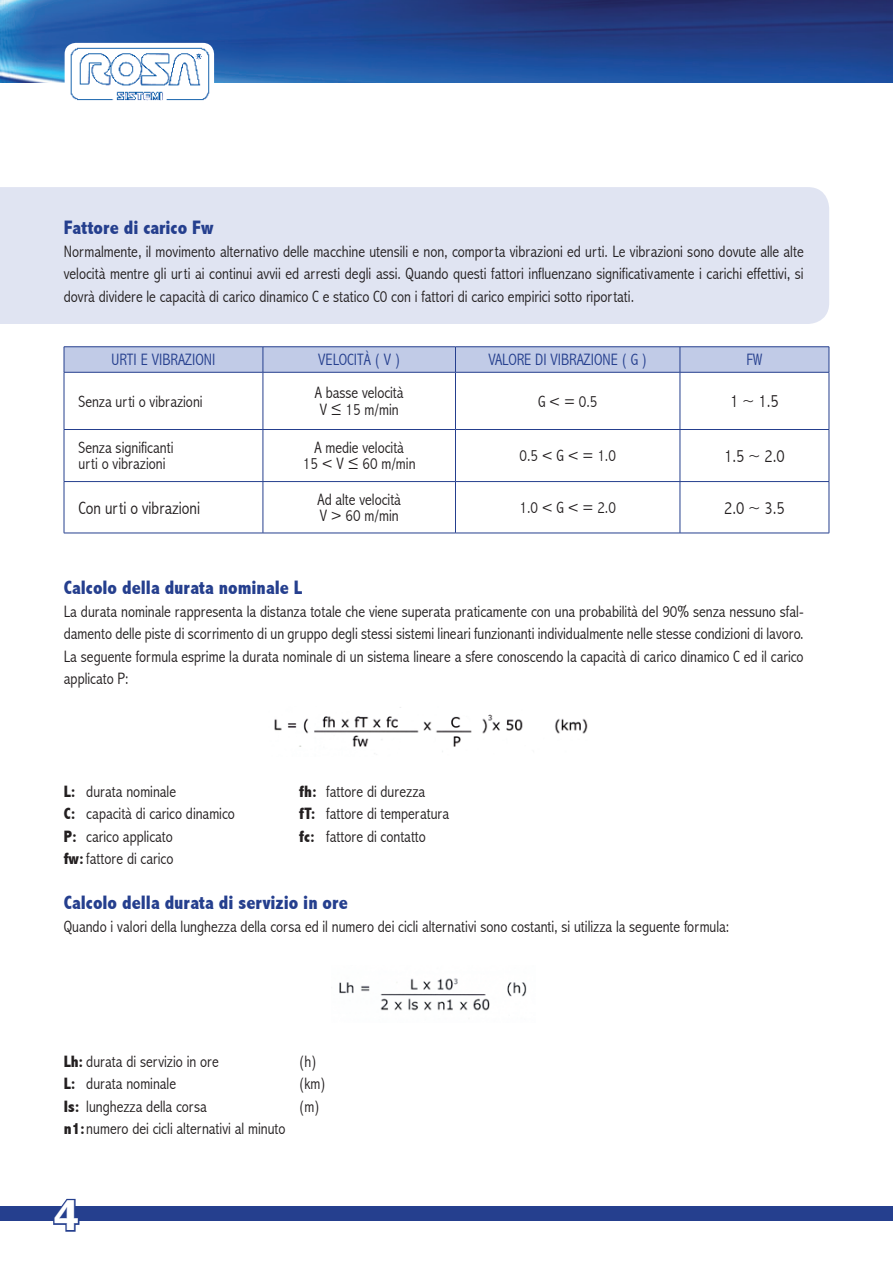
<style>
.page{position:relative;width:893px;height:1263px;background:#fff}
.page>*{position:absolute;margin:0;border:0;box-sizing:border-box;transform-origin:0 0}
.t1{font:700 43.5px "Ad Grotesk SB";color:#fff}
.t2{font:800 condensed 19.5px "Abadi";color:#253f8e}
.t3{font:300 condensed 18px "Abadi";color:#231f20}
.t4{font:300 condensed 16.5px/22.5px "Abadi";color:#231f20}
.t5{font:300 condensed 16.5px "Abadi";color:#253f8e}
.s1{font-weight:800}
</style>
<div class="page">
<div style="left:0;top:1205px;width:893px;height:15px;background:#253f8e"></div>
<svg style="left:52px;top:1198px;width:29px;height:34px"></svg>
<img style="left:0;top:0;width:893px;height:83px">
<div style="left:65px;top:43px;width:149px;height:61px;background:#fff;border-radius:11px"></div>
<img style="left:70px;top:47px;width:140px;height:53px">
<div style="left:0;top:187px;width:829px;height:137px;background:#e0e4f2"></div>
<hr style="left:64px;top:346px;width:199px;height:1px;background:#253f8e">
<hr style="left:263px;top:346px;width:192px;height:1px;background:#253f8e">
<hr style="left:455px;top:346px;width:225px;height:1px;background:#253f8e">
<hr style="left:680px;top:346px;width:149px;height:1px;background:#253f8e">
<svg style="left:64px;top:347px;width:766px;height:25px;background:#bdc7e4"></svg>
<hr style="left:64px;top:372px;width:199px;height:1px;background:#253f8e">
<hr style="left:64px;top:372px;width:1px;height:57px;background:#253f8e">
<hr style="left:263px;top:372px;width:192px;height:1px;background:#253f8e">
<hr style="left:263px;top:372px;width:1px;height:57px;background:#253f8e">
<hr style="left:455px;top:372px;width:225px;height:1px;background:#253f8e">
<hr style="left:455px;top:372px;width:1px;height:57px;background:#253f8e">
<hr style="left:680px;top:372px;width:149px;height:1px;background:#253f8e">
<hr style="left:680px;top:372px;width:1px;height:57px;background:#253f8e">
<hr style="left:829px;top:372px;width:1px;height:57px;background:#253f8e">
<hr style="left:64px;top:429px;width:199px;height:1px;background:#253f8e">
<hr style="left:64px;top:430px;width:1px;height:51px;background:#253f8e">
<hr style="left:263px;top:429px;width:192px;height:1px;background:#253f8e">
<hr style="left:263px;top:430px;width:1px;height:51px;background:#253f8e">
<hr style="left:455px;top:429px;width:225px;height:1px;background:#253f8e">
<hr style="left:455px;top:430px;width:1px;height:51px;background:#253f8e">
<hr style="left:680px;top:429px;width:149px;height:1px;background:#253f8e">
<hr style="left:680px;top:430px;width:1px;height:51px;background:#253f8e">
<hr style="left:829px;top:430px;width:1px;height:51px;background:#253f8e">
<hr style="left:64px;top:481px;width:199px;height:1px;background:#253f8e">
<hr style="left:64px;top:482px;width:1px;height:51px;background:#253f8e">
<hr style="left:263px;top:481px;width:192px;height:1px;background:#253f8e">
<hr style="left:263px;top:482px;width:1px;height:51px;background:#253f8e">
<hr style="left:455px;top:481px;width:225px;height:1px;background:#253f8e">
<hr style="left:455px;top:482px;width:1px;height:51px;background:#253f8e">
<hr style="left:680px;top:481px;width:149px;height:1px;background:#253f8e">
<hr style="left:680px;top:482px;width:1px;height:51px;background:#253f8e">
<hr style="left:829px;top:482px;width:1px;height:51px;background:#253f8e">
<hr style="left:64px;top:533px;width:199px;height:1px;background:#253f8e">
<hr style="left:263px;top:533px;width:192px;height:1px;background:#253f8e">
<hr style="left:455px;top:533px;width:225px;height:1px;background:#253f8e">
<hr style="left:680px;top:533px;width:149px;height:1px;background:#253f8e">
<img style="left:274px;top:707px;width:314px;height:47px">
<img style="left:339px;top:978px;width:188px;height:33px">
<p class="t2" style="left:64px;top:216px;width:151px">Fattore di carico Fw</p>
<p class="t4" style="left:64px;top:240px;width:741px;text-align:justify">Normalmente, il movimento alternativo delle macchine utensili e non, comporta vibrazioni ed urti. Le vibrazioni sono dovute alle alte velocità mentre gli urti ai continui avvii ed arresti degli assi. Quando questi fattori influenzano significativamente i carichi effettivi, si dovrà dividere le capacità di carico dinamico C e statico C0 con i fattori di carico empirici sotto riportati.</p>
<p class="t5" style="left:112px;top:350px;width:105px">URTI E VIBRAZIONI</p>
<p class="t5" style="left:318px;top:350px;width:84px">VELOCITÀ ( V )</p>
<p class="t5" style="left:488px;top:350px;width:160px">VALORE DI VIBRAZIONE ( G )</p>
<p class="t5" style="left:746px;top:350px;width:17px">FW</p>
<p class="t4" style="left:78px;top:390px;width:126px">Senza urti o vibrazioni</p>
<p class="t4" style="left:315px;top:385px;width:90px;line-height:16.5px">A basse velocità<br>V ≤ 15 m/min</p>
<p class="t4" style="left:538px;top:390px;width:61px">G &lt; = 0.5</p>
<p class="t3" style="left:730px;top:391px;width:50px">1 ~ 1.5</p>
<p class="t4" style="left:79px;top:439px;width:96px;line-height:16.5px">Senza significanti urti o vibrazioni</p>
<p class="t4" style="left:303px;top:439px;width:114px;line-height:16.5px;text-align:center">A medie velocità<br>15 &lt; V ≤ 60 m/min</p>
<p class="t4" style="left:519px;top:444px;width:98px">0.5 &lt; G &lt; = 1.0</p>
<p class="t3" style="left:724px;top:445px;width:62px">1.5 ~ 2.0</p>
<p class="t3" style="left:79px;top:497px;width:123px">Con urti o vibrazioni</p>
<p class="t4" style="left:317px;top:491px;width:85px;line-height:16.5px">Ad alte velocità<br>V &gt; 60 m/min</p>
<p class="t4" style="left:519px;top:496px;width:98px">1.0 &lt; G &lt; = 2.0</p>
<p class="t3" style="left:724px;top:497px;width:62px">2.0 ~ 3.5</p>
<p class="t2" style="left:64px;top:576px;width:240px">Calcolo della durata nominale L</p>
<p class="t4" style="left:64px;top:600px;width:741px;text-align:justify">La durata nominale rappresenta la distanza totale che viene superata praticamente con una probabilità del 90% senza nessuno sfal&shy;damento delle piste di scorrimento di un gruppo degli stessi sistemi lineari funzionanti individualmente nelle stesse condizioni di lavoro.<br>La seguente formula esprime la durata nominale di un sistema lineare a sfere conoscendo la capacità di carico dinamico C ed il carico applicato P:</p>
<p class="t4" style="left:64px;top:780px;width:114px"><span class="s1">L:</span> durata nominale</p>
<p class="t4" style="left:299px;top:780px;width:127px"><span class="s1">fh:</span> fattore di durezza</p>
<p class="t4" style="left:64px;top:802px;width:173px"><span class="s1">C:</span> capacità di carico dinamico</p>
<p class="t4" style="left:299px;top:802px;width:152px"><span class="s1">fT:</span> fattore di temperatura</p>
<p class="t4" style="left:64px;top:825px;width:111px"><span class="s1">P:</span> carico applicato</p>
<p class="t4" style="left:299px;top:825px;width:128px"><span class="s1">fc:</span> fattore di contatto</p>
<p class="t4" style="left:64px;top:847px;width:111px"><span class="s1">fw:</span> fattore di carico</p>
<p class="t2" style="left:64px;top:891px;width:286px">Calcolo della durata di servizio in ore</p>
<p class="t4" style="left:64px;top:915px;width:667px">Quando i valori della lunghezza della corsa ed il numero dei cicli alternativi sono costanti, si utilizza la seguente formula:</p>
<p class="t4" style="left:64px;top:1050px;width:157px"><span class="s1">Lh:</span> durata di servizio in ore</p>
<p class="t4" style="left:299px;top:1050px;width:19px">(h)</p>
<p class="t4" style="left:64px;top:1072px;width:114px"><span class="s1">L:</span> durata nominale</p>
<p class="t4" style="left:299px;top:1072px;width:28px">(km)</p>
<p class="t4" style="left:64px;top:1095px;width:145px"><span class="s1">Is:</span> lunghezza della corsa</p>
<p class="t4" style="left:299px;top:1095px;width:22px">(m)</p>
<p class="t4" style="left:64px;top:1117px;width:223px"><span class="s1">n1:</span> numero dei cicli alternativi al minuto</p>
<h1 class="t1" style="left:54px;top:1188px;width:27px">4</h1>
</div>
